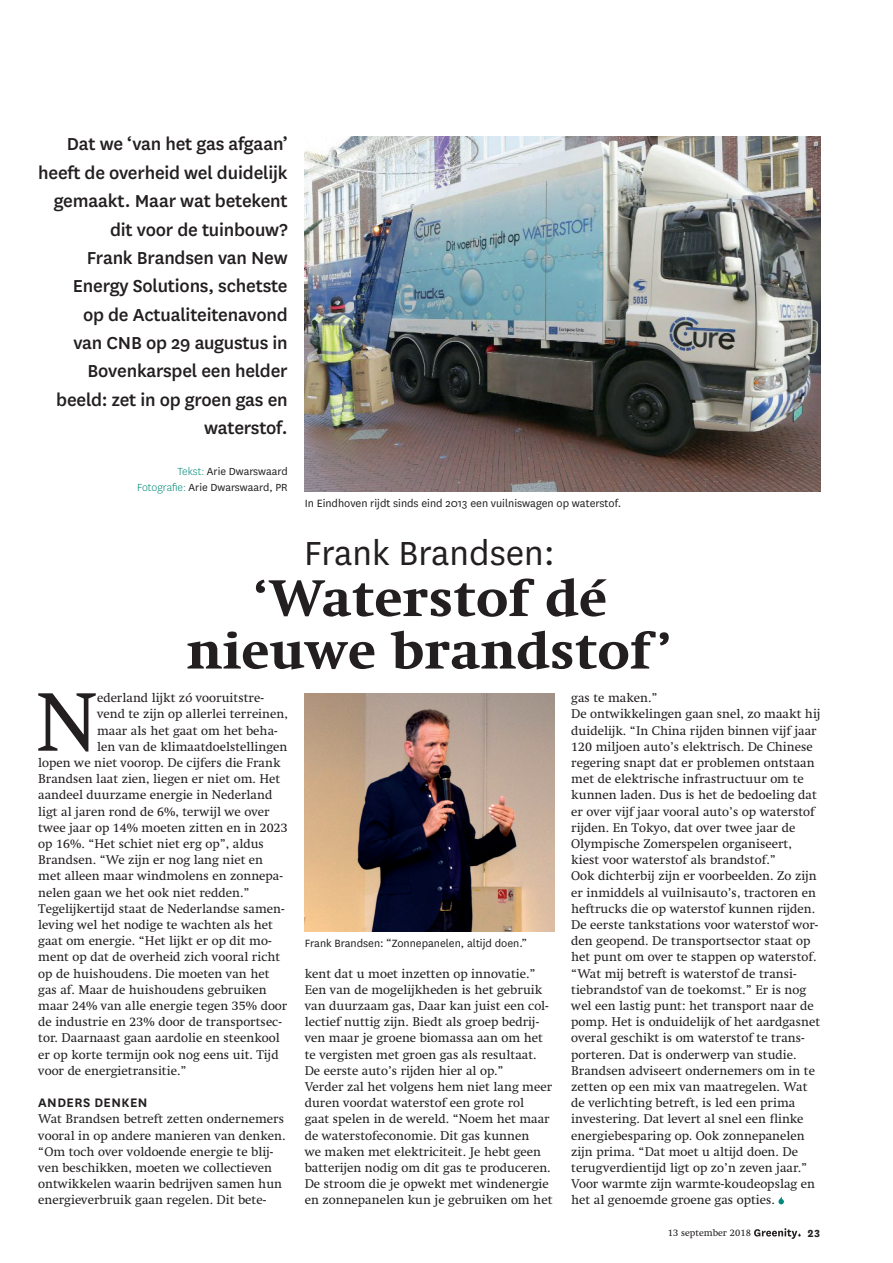
<style>
.page{position:relative;width:893px;height:1263px;background:#fff}
.page>*{position:absolute;margin:0;border:0;box-sizing:border-box;transform-origin:0 0}
.t1{font:84.3px "Swift LT Pro";color:#231f20}
.t2{font:800 52.5px/52.5px "Swift LT Pro";color:#231f20;text-align:center}
.t3{font:39px "National";color:#231f20}
.t4{font:500 20.25px/28.3px "National";letter-spacing:-.01em;color:#231f20;text-align:right}
.t5{font:600 14.4px "National";letter-spacing:.03em;color:#231f20}
.t6{font:12.9px/16.2px "Swift LT Pro";color:#231f20}
.t7{font:12.3px "National";color:#231f20}
.t8{font:12px/16.5px "National";color:#231f20;text-align:right}
.t9{font:700 12px "National";color:#231f20}
.t10{font:9.75px "Swift LT Pro";color:#231f20}
.s1{font-weight:300;color:#008978}
</style>
<div class="page">
<svg style="left:754px;top:1228px;width:47px;height:11px"></svg>
<img style="left:305px;top:694px;width:249px;height:237px">
<svg style="left:778px;top:1197px;width:6px;height:7px"></svg>
<img style="left:305px;top:136px;width:516px;height:355px">
<p class="t4" style="left:38px;top:129px;width:251px">Dat we ‘van het gas afgaan’ heeft de overheid wel duidelijk gemaakt. Maar wat betekent dit voor de tuinbouw?<br>Frank Brandsen van New<br>Energy Solutions, schetste<br>op de Actualiteitenavond<br>van CNB op 29 augustus in<br>Bovenkarspel een helder beeld: zet in op groen gas en waterstof.</p>
<p class="t8" style="left:137px;top:462px;width:152px"><span class="s1">Tekst:</span> Arie Dwarswaard<br><span class="s1">Fotografie:</span> Arie Dwarswaard, PR</p>
<p class="t7" style="left:305px;top:496px;width:318px">In Eindhoven rijdt sinds eind 2013 een vuilniswagen op waterstof.</p>
<h3 class="t3" style="left:304px;top:528px;width:252px">Frank Brandsen:</h3>
<h2 class="t2" style="left:186px;top:571px;width:488px">‘Waterstof dé nieuwe brandstof’</h2>
<h1 class="t1" style="left:36px;top:673px;width:62px">N</h1>
<p class="t6" style="left:97px;top:689px;width:168px">ederland lijkt zó vooruitstre-</p>
<p class="t6" style="left:97px;top:706px;width:192px">vend te zijn op allerlei terreinen,</p>
<p class="t6" style="left:97px;top:722px;width:182px">maar als het gaat om het beha-</p>
<p class="t6" style="left:97px;top:738px;width:192px">len van de klimaatdoelstellingen</p>
<p class="t6" style="left:38px;top:754px;width:244px">lopen we niet voorop. De cijfers die Frank</p>
<p class="t6" style="left:38px;top:770px;width:244px">Brandsen laat zien, liegen er niet om. Het</p>
<p class="t6" style="left:38px;top:787px;width:236px">aandeel duurzame energie in Nederland</p>
<p class="t6" style="left:38px;top:803px;width:233px">ligt al jaren rond de 6%, terwijl we over</p>
<p class="t6" style="left:38px;top:819px;width:251px">twee jaar op 14% moeten zitten en in 2023</p>
<p class="t6" style="left:38px;top:835px;width:227px">op 16%. “Het schiet niet erg op”, aldus</p>
<p class="t6" style="left:38px;top:852px;width:226px">Brandsen. “We zijn er nog lang niet en</p>
<p class="t6" style="left:38px;top:868px;width:246px">met alleen maar windmolens en zonnepa-</p>
<p class="t6" style="left:38px;top:884px;width:213px">nelen gaan we het ook niet redden.”</p>
<p class="t6" style="left:38px;top:900px;width:248px">Tegelijkertijd staat de Nederlandse samen-</p>
<p class="t6" style="left:38px;top:916px;width:236px">leving wel het nodige te wachten als het</p>
<p class="t6" style="left:38px;top:932px;width:235px">gaat om energie. “Het lijkt er op dit mo-</p>
<p class="t6" style="left:38px;top:949px;width:243px">ment op dat de overheid zich vooral richt</p>
<p class="t6" style="left:38px;top:965px;width:233px">op de huishoudens. Die moeten van het</p>
<p class="t6" style="left:38px;top:981px;width:230px">gas af. Maar de huishoudens gebruiken</p>
<p class="t6" style="left:38px;top:997px;width:251px">maar 24% van alle energie tegen 35% door</p>
<p class="t6" style="left:38px;top:1014px;width:245px">de industrie en 23% door de transportsec-</p>
<p class="t6" style="left:38px;top:1030px;width:243px">tor. Daarnaast gaan aardolie en steenkool</p>
<p class="t6" style="left:38px;top:1046px;width:242px">er op korte termijn ook nog eens uit. Tijd</p>
<p class="t6" style="left:38px;top:1062px;width:150px">voor de energietransitie.”</p>
<p class="t5" style="left:38px;top:1093px;width:111px">ANDERS DENKEN</p>
<p class="t6" style="left:38px;top:1111px;width:249px">Wat Brandsen betreft zetten ondernemers vooral in op andere manieren van denken. “Om toch over voldoende energie te blij&shy;ven beschikken, moeten we collectieven ontwikkelen waarin bedrijven samen hun energieverbruik gaan regelen. Dit bete-</p>
<p class="t7" style="left:305px;top:935px;width:224px">Frank Brandsen: “Zonnepanelen, altijd doen.”</p>
<p class="t6" style="left:305px;top:965px;width:249px">kent dat u moet inzetten op innovatie.” Een van de mogelijkheden is het gebruik van duurzaam gas, Daar kan juist een col&shy;lectief nuttig zijn. Biedt als groep bedrij&shy;ven maar je groene biomassa aan om het te vergisten met groen gas als resultaat.<br>De eerste auto’s rijden hier al op.”<br>Verder zal het volgens hem niet lang meer duren voordat waterstof een grote rol<br>gaat spelen in de wereld. “Noem het maar de waterstofeconomie. Dit gas kunnen<br>we maken met elektriciteit. Je hebt geen batterijen nodig om dit gas te produceren.<br>De stroom die je opwekt met windenergie en zonnepanelen kun je gebruiken om het</p>
<p class="t6" style="left:571px;top:689px;width:251px">gas te maken.”<br>De ontwikkelingen gaan snel, zo maakt hij duidelijk. “In China rijden binnen vijf jaar 120 miljoen auto’s elektrisch. De Chinese regering snapt dat er problemen ontstaan met de elektrische infrastructuur om te kunnen laden. Dus is het de bedoeling dat er over vijf jaar vooral auto’s op waterstof rijden. En Tokyo, dat over twee jaar de Olympische Zomerspelen organiseert, kiest voor waterstof als brandstof.”<br>Ook dichterbij zijn er voorbeelden. Zo zijn er inmiddels al vuilnisauto’s, tractoren en heftrucks die op waterstof kunnen rijden.<br>De eerste tankstations voor waterstof wor&shy;den geopend. De transportsector staat op het punt om over te stappen op waterstof. “Wat mij betreft is waterstof de transi&shy;tiebrandstof van de toekomst.” Er is nog wel een lastig punt: het transport naar de pomp. Het is onduidelijk of het aardgasnet overal geschikt is om waterstof te trans&shy;porteren. Dat is onderwerp van studie.<br>Brandsen adviseert ondernemers om in te zetten op een mix van maatregelen. Wat de verlichting betreft, is led een prima investering. Dat levert al snel een flinke energiebesparing op. Ook zonnepanelen zijn prima. “Dat moet u altijd doen. De terugverdientijd ligt op zo’n zeven jaar.” Voor warmte zijn warmte-koudeopslag en het al genoemde groene gas opties.</p>
<p class="t10" style="left:668px;top:1227px;width:85px">13 september 2018</p>
<p class="t9" style="left:807px;top:1224px;width:15px">23</p>
</div>
